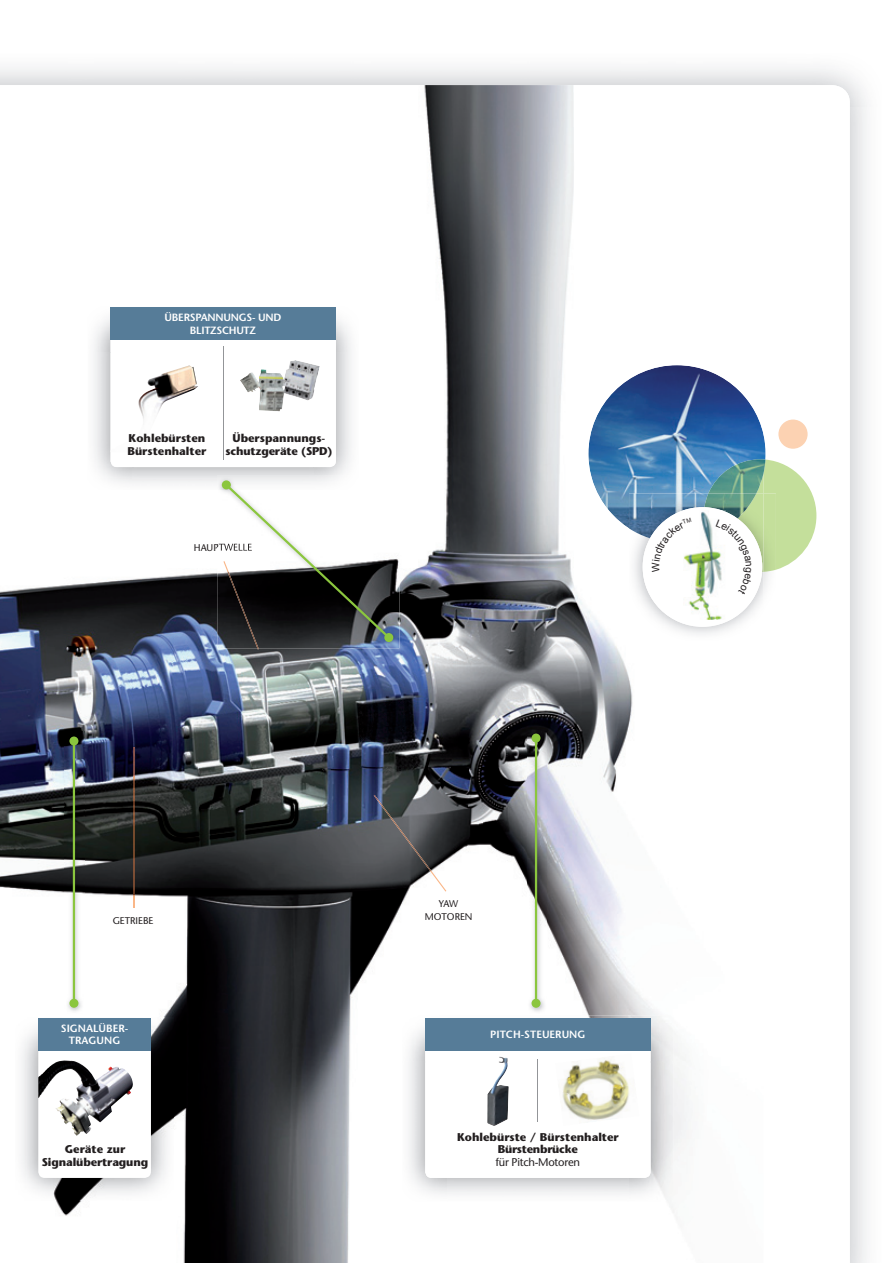
<style>
.page{position:relative;width:893px;height:1263px;background:#fff}
.page>*{position:absolute;margin:0;border:0;box-sizing:border-box;transform-origin:0 0}
.t1{font:700 11.25px/12.8px "Stone Sans";color:#231f20;text-align:center}
.t2{font:11.25px "Stone Sans";letter-spacing:-.025em;color:#231f20}
.t3{font:600 10.5px/12.8px "Stone Sans";color:#fff;text-align:center}
.t4{font:600 10.5px/12.8px "Stone Sans";letter-spacing:-.025em;color:#fff;text-align:center}
.t5{font:9.75px/12.8px "Stone Sans";color:#231f20;text-align:center}
</style>
<div class="page">
<img style="left:0;top:85px;width:690px;height:1178px">
<img style="left:88px;top:307px;width:271px;height:45px">
<img style="left:314px;top:352px;width:45px;height:124px">
<img style="left:88px;top:352px;width:45px;height:138px">
<img style="left:133px;top:467px;width:181px;height:23px">
<div style="left:111px;top:330px;width:225px;height:137px;background:#fff;border-radius:6px"></div>
<img style="left:138px;top:365px;width:60px;height:55px">
<div style="left:110px;top:307px;width:226px;height:32px;background:#567c98"></div>
<hr style="left:223px;top:347px;width:1px;height:113px;background:#939598">
<img style="left:240px;top:360px;width:80px;height:51px">
<img style="left:16px;top:1018px;width:158px;height:182px">
<div style="left:38px;top:1040px;width:113px;height:138px;background:#fff;border-radius:6px"></div>
<img style="left:38px;top:1059px;width:95px;height:77px">
<div style="left:38px;top:1018px;width:113px;height:32px;background:#567c98"></div>
<img style="left:217px;top:476px;width:182px;height:172px">
<img style="left:217px;top:544px;width:6px;height:7px">
<img style="left:217px;top:476px;width:142px;height:14px">
<svg style="left:223px;top:482px;width:169px;height:159px"></svg>
<div style="left:222px;top:480px;width:9px;height:9px;background:#8bc63e;border-radius:50%"></div>
<div style="left:384px;top:633px;width:9px;height:9px;background:#8bc63e;border-radius:50%"></div>
<img style="left:588px;top:365px;width:178px;height:163px">
<div style="left:778px;top:420px;width:30px;height:29px;background:#fcd2b2;border-radius:50%"></div>
<svg style="left:765px;top:460px;width:51px;height:110px"></svg>
<img style="left:708px;top:459px;width:57px;height:34px">
<img style="left:402px;top:1015px;width:271px;height:47px">
<img style="left:628px;top:1062px;width:45px;height:139px">
<img style="left:402px;top:1062px;width:45px;height:139px">
<img style="left:447px;top:1178px;width:181px;height:23px">
<div style="left:425px;top:1040px;width:226px;height:138px;background:#fff;border-radius:6px"></div>
<img style="left:487px;top:1056px;width:22px;height:70px">
<div style="left:425px;top:1018px;width:226px;height:32px;background:#567c98"></div>
<hr style="left:538px;top:1059px;width:1px;height:63px;background:#939598">
<img style="left:65px;top:732px;width:20px;height:282px">
<hr style="left:73px;top:741px;width:2px;height:262px;background:#8bc63e">
<div style="left:69px;top:736px;width:9px;height:9px;background:#8bc63e;border-radius:50%"></div>
<div style="left:69px;top:999px;width:9px;height:9px;background:#8bc63e;border-radius:50%"></div>
<img style="left:527px;top:729px;width:20px;height:285px">
<hr style="left:535px;top:738px;width:2px;height:265px;background:#8bc63e">
<div style="left:531px;top:733px;width:9px;height:9px;background:#8bc63e;border-radius:50%"></div>
<div style="left:531px;top:999px;width:9px;height:9px;background:#8bc63e;border-radius:50%"></div>
<img style="left:223px;top:561px;width:36px;height:87px">
<img style="left:133px;top:747px;width:2px;height:160px">
<img style="left:374px;top:795px;width:72px;height:96px">
<img style="left:564px;top:1059px;width:65px;height:26px">
<img style="left:562px;top:1085px;width:68px;height:35px">
<img style="left:629px;top:538px;width:134px;height:102px">
<img style="left:629px;top:493px;width:75px;height:45px">
<img style="left:738px;top:493px;width:38px;height:79px">
<img style="left:704px;top:493px;width:52px;height:25px">
<div style="left:643px;top:507px;width:119px;height:120px;background:#fff;border-radius:50%"></div>
<img style="left:688px;top:510px;width:37px;height:110px">
<svg style="left:652px;top:518px;width:39px;height:54px"></svg>
<svg style="left:716px;top:519px;width:35px;height:76px"></svg>
<p class="t4" style="left:165px;top:312px;width:118px">ÜBERSPANNUNGS- UND<br>BLITZSCHUTZ</p>
<p class="t1" style="left:128px;top:433px;width:80px;text-align:left">Kohlebürsten<br>Bürstenhalter</p>
<p class="t1" style="left:225px;top:433px;width:109px">Überspannungs&shy;schutzgeräte (SPD)</p>
<p class="t5" style="left:113px;top:915px;width:42px">GETRIEBE</p>
<p class="t3" style="left:61px;top:1023px;width:69px">SIGNALÜBER-<br>TRAGUNG</p>
<p class="t1" style="left:42px;top:1144px;width:108px">Geräte zur<br>Signalübertragung</p>
<p class="t5" style="left:425px;top:899px;width:49px">YAW<br>MOTOREN</p>
<p class="t3" style="left:490px;top:1029px;width:97px">PITCH-STEUERUNG</p>
<p class="t1" style="left:457px;top:1131px;width:163px">Kohlebürste / Bürstenhalter<br>Bürstenbrücke</p>
<p class="t2" style="left:496px;top:1158px;width:86px">für Pitch-Motoren</p>
</div>
